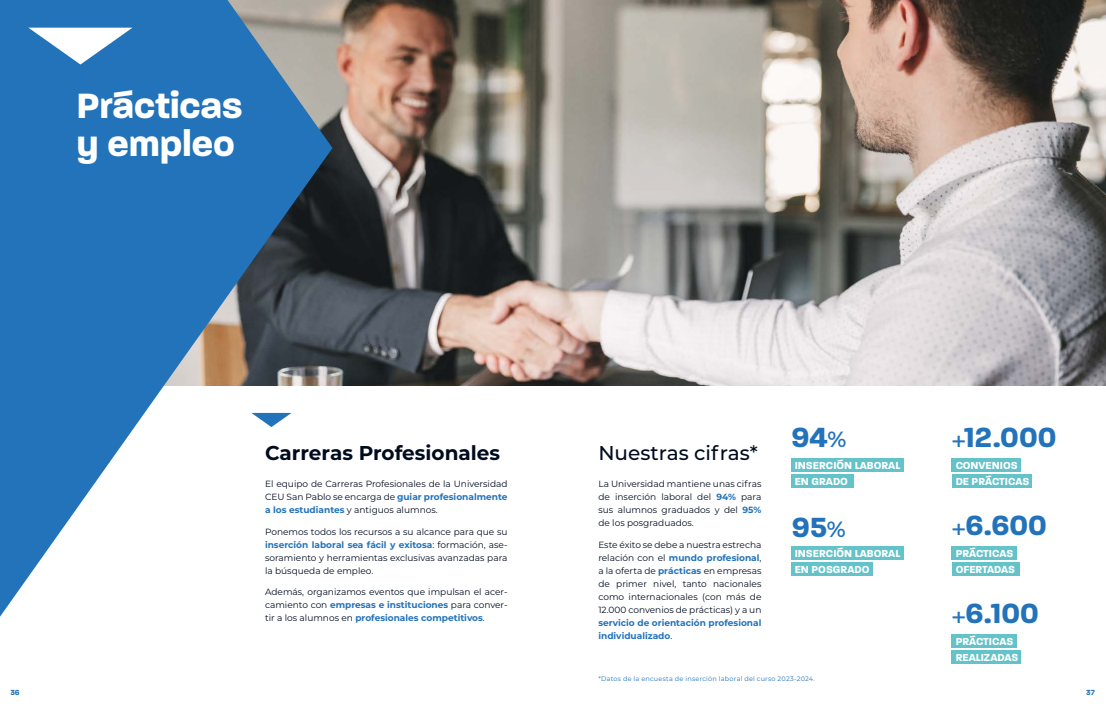
<style>
.page{position:relative;width:1106px;height:709px;background:#fff}
.page>*{position:absolute;margin:0;border:0;box-sizing:border-box;transform-origin:0 0}
.t1{font:700 38px/38px "Paralucent";letter-spacing:-.005em;color:#fff}
.t2{font:700 30px "Paralucent";color:#2273b9}
.t3{font:700 20px "Montserrat";color:#000b1e}
.t4{font:500 20px "Montserrat";color:#000b1e}
.t5{font:700 11px/16px "Paralucent";color:#fff}
.t6{font:9px/13px "Montserrat";color:#000b1e;text-align:justify}
.t7{font:700 9px/13px "Montserrat";color:#2273b9}
.t8{font:700 8px "Paralucent";color:#2273b9}
.t9{font:6.5px "Montserrat";letter-spacing:.035em;color:#2273b9}
.s1{font-weight:700;color:#2273b9}
.s2{font-weight:400;color:#000b1e}
.s3{font-family:"Montserrat";font-weight:600;font-size:22px}
.s4{font-weight:500;font-size:22px}
</style>
<div class="page">
<img style="left:332px;top:0;width:774px;height:386px">
<svg style="left:0;top:0;width:332px;height:616px;fill:#2273b9"></svg>
<svg style="left:28px;top:28px;width:104px;height:36px"></svg>
<div style="left:791px;top:458px;width:112px;height:13px;background:#64c2c9"></div>
<div style="left:791px;top:474px;width:62px;height:13px;background:#64c2c9"></div>
<div style="left:951px;top:458px;width:70px;height:13px;background:#64c2c9"></div>
<div style="left:951px;top:474px;width:80px;height:13px;background:#64c2c9"></div>
<div style="left:951px;top:546px;width:66px;height:13px;background:#64c2c9"></div>
<div style="left:951px;top:562px;width:68px;height:13px;background:#64c2c9"></div>
<div style="left:951px;top:634px;width:66px;height:13px;background:#64c2c9"></div>
<div style="left:951px;top:650px;width:70px;height:13px;background:#64c2c9"></div>
<div style="left:791px;top:546px;width:112px;height:13px;background:#64c2c9"></div>
<div style="left:791px;top:562px;width:81px;height:13px;background:#64c2c9"></div>
<h1 class="t1" style="left:77px;top:87px;width:167px">Prácticas y empleo</h1>
<h3 class="t3" style="left:265px;top:438px;width:236px">Carreras Profesionales</h3>
<p class="t6" style="left:265px;top:477px;width:244px">El equipo de Carreras Profesionales de la Universidad CEU San Pablo se encarga de <span class="s1">guiar profesionalmente a los estudiantes</span> y antiguos alumnos.</p>
<p class="t6" style="left:265px;top:524px;width:244px">Ponemos todos los recursos a su alcance para que su <span class="s1">inserción laboral sea fácil y exitosa</span>: formación, ase&shy;soramiento y herramientas exclusivas avanzadas para la búsqueda de empleo.</p>
<p class="t6" style="left:265px;top:585px;width:244px">Además, organizamos eventos que impulsan el acer&shy;camiento con <span class="s1">empresas e instituciones</span> para conver&shy;tir a los alumnos en <span class="s1">profesionales competitivos</span>.</p>
<h3 class="t4" style="left:598px;top:438px;width:249px">Nuestras cifras* <sup>94</sup><sup>%</sup></h3>
<p class="t5" style="left:794px;top:457px;width:107px">INSERCIÓN LABORAL<br>EN GRADO</p>
<p class="t6" style="left:598px;top:477px;width:164px">La Universidad mantiene unas cifras de inserción laboral del <span class="s1">94%</span> para sus alumnos graduados y del <span class="s1">95% </span>de los posgraduados.</p>
<p class="t6" style="left:598px;top:537px;width:165px">Este éxito se debe a nuestra estrecha relación con el <span class="s1">mundo profesional</span>, a la oferta de <span class="s1">prácticas</span> en empresas de primer nivel, tanto nacionales como internacionales (con más de 12.000 convenios de prácticas) y a un</p>
<p class="t7" style="left:598px;top:615px;width:164px">servicio de orientación profesional individualizado<span class="s2">.</span></p>
<h2 class="t2" style="left:792px;top:509px;width:55px">95<span class="s3">%</span></h2>
<p class="t5" style="left:794px;top:545px;width:107px">INSERCIÓN LABORAL<br>EN POSGRADO</p>
<p class="t9" style="left:598px;top:674px;width:218px">*Datos de la encuesta de inserción laboral del curso 2023-2024.</p>
<h2 class="t2" style="left:952px;top:419px;width:106px"><span class="s4">+</span>12.000</h2>
<p class="t5" style="left:955px;top:457px;width:75px">CONVENIOS<br>DE PRÁCTICAS</p>
<h2 class="t2" style="left:952px;top:507px;width:96px"><span class="s4">+</span>6.600</h2>
<p class="t5" style="left:955px;top:545px;width:61px">PRÁCTICAS<br>OFERTADAS</p>
<h2 class="t2" style="left:952px;top:595px;width:88px"><span class="s4">+</span>6.100</h2>
<p class="t5" style="left:955px;top:633px;width:64px">PRÁCTICAS<br>REALIZADAS</p>
<p class="t8" style="left:10px;top:687px;width:11px">36</p>
<p class="t8" style="left:1086px;top:687px;width:10px">37</p>
</div>
